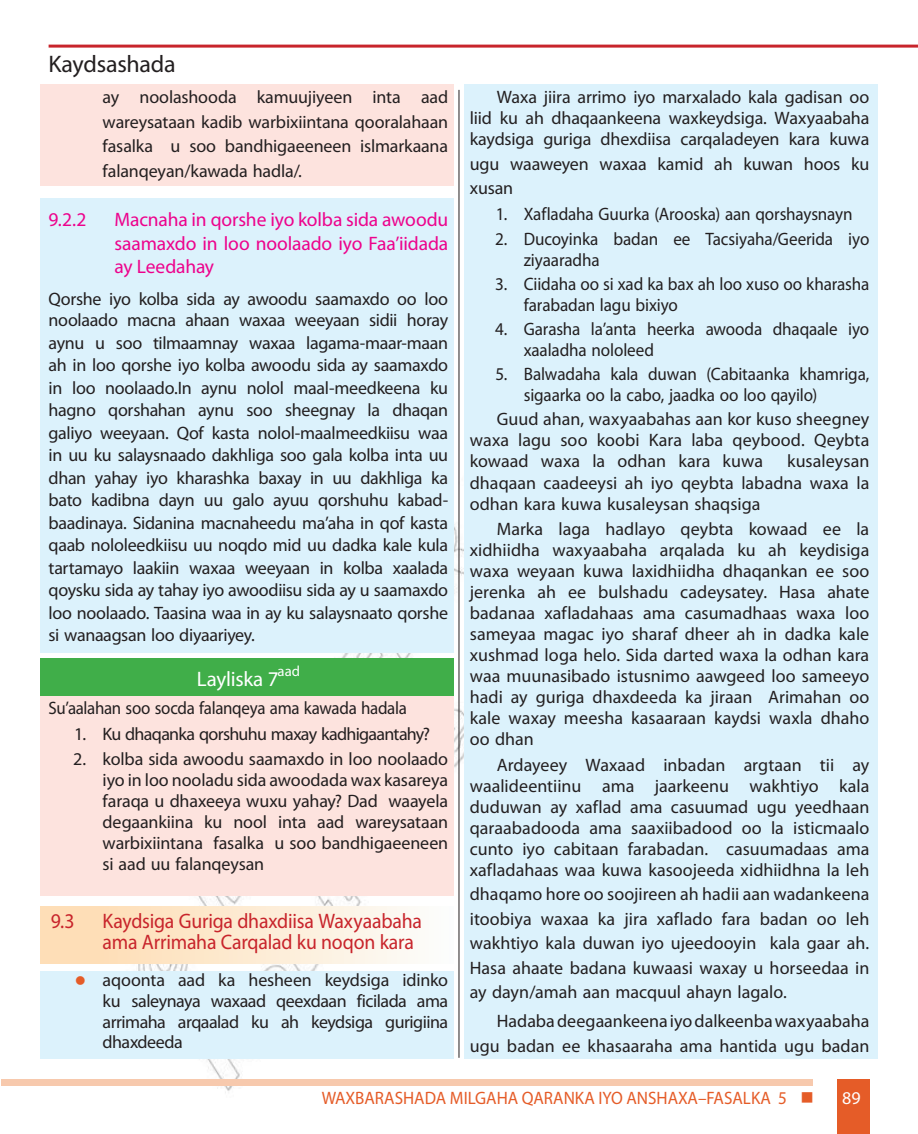
<style>
.page{position:relative;width:918px;height:1134px;background:#fff}
.page>*{position:absolute;margin:0;border:0;box-sizing:border-box;transform-origin:0 0}
.t1{font:24px "Myriad Pro";letter-spacing:-.015em;color:#231f20}
.t2{font:21px/21px "Myriad Pro";letter-spacing:-.01em;color:#c8242b;scale:.94 1}
.t3{font:21px "Myriad Pro";letter-spacing:-.015em;color:#fff}
.t4{font:19.5px/23.4px "Myriad Pro";letter-spacing:-.01em;color:#ed028c;text-align:justify}
.t5{font:18px/21px "Myriad Pro";letter-spacing:-.005em;color:#231f20;text-align:justify}
.t6{font:18px/21px "Myriad Pro";letter-spacing:-.005em;color:#231f20;scale:.95 1}
.t7{font:18px "Myriad Pro";color:#e55c28;scale:.95 1}
.t8{font:18px "Myriad Pro";letter-spacing:-.005em;color:#231f20;scale:.94 1}
.t9{font:18px "Myriad Pro";letter-spacing:-.04em;color:#231f20}
.t10{font:18px "Myriad Pro";color:#fff}
.t11{font:14.7px "Myriad Pro";color:#fff}
.s1{color:#e55c28}
</style>
<div class="page">
<img style="left:54px;top:108px;width:824px;height:1026px">
<hr style="left:459px;top:90px;width:1px;height:968px;background:#231f20">
<hr style="left:49px;top:45px;width:869px;height:3px;background:#c8242b">
<div style="left:1px;top:1080px;width:811px;height:6px;background:#f7c9ad"></div>
<div style="left:837px;top:1080px;width:32px;height:54px;background:#e55c28"></div>
<div style="left:465px;top:84px;width:413px;height:974px;background:#dcf2fc"></div>
<div style="left:40px;top:971px;width:413px;height:87px;background:#dcf2fc"></div>
<div style="left:40px;top:907px;width:413px;height:56px;background:linear-gradient(to right,#fedaad,#fcfdfa)"></div>
<div style="left:40px;top:198px;width:413px;height:455px;background:#dcf2fc"></div>
<div style="left:40px;top:84px;width:413px;height:102px;background:#fde3de"></div>
<div style="left:40px;top:665px;width:413px;height:231px;background:#fde3de"></div>
<div style="left:40px;top:659px;width:413px;height:37px;background:#40ae49"></div>
<p class="t1" style="left:49px;top:49px;width:129px">Kaydsashada</p>
<p class="t5" style="left:103px;top:85px;width:347px;line-height:24.5px">ay noolashooda kamuujiyeen inta aad wareysataan kadib warbixiintana qooralahaan fasalka u soo bandhigaeeneen islmarkaana falanqeyan/kawada hadla/.</p>
<p class="t4" style="left:49px;top:208px;width:39px">9.2.2</p>
<p class="t4" style="left:115px;top:208px;width:335px">Macnaha in qorshe iyo kolba sida awoodu saamaxdo in loo noolaado iyo Faa’iidada ay Leedahay</p>
<p class="t5" style="left:49px;top:288px;width:401px;line-height:22.4px">Qorshe iyo kolba sida ay awoodu saamaxdo oo loo noolaado macna ahaan waxaa weeyaan sidii horay aynu u soo tilmaamnay waxaa lagama-maar-maan ah in loo qorshe iyo kolba awoodu sida ay saamaxdo in loo noolaado.In aynu nolol maal-meedkeena ku hagno qorshahan aynu soo sheegnay la dhaqan galiyo weeyaan. Qof kasta nolol-maalmeedkiisu waa in uu ku salaysnaado dakhliga soo gala kolba inta uu dhan yahay iyo kharashka baxay in uu dakhliga ka bato kadibna dayn uu galo ayuu qorshuhu kabad&shy;baadinaya. Sidanina macnaheedu ma’aha in qof kasta qaab nololeedkiisu uu noqdo mid uu dadka kale kula tartamayo laakiin waxaa weeyaan in kolba xaalada qoysku sida ay tahay iyo awoodiisu sida ay u saamaxdo loo noolaado. Taasina waa in ay ku salaysnaato qorshe si wanaagsan loo diyaariyey.</p>
<p class="t3" style="left:197px;top:666px;width:83px">Layliska 7</p>
<p class="t11" style="left:278px;top:662px;width:24px">aad</p>
<p class="t8" style="left:49px;top:697px;width:383px">Su’aalahan soo socda falanqeya ama kawada hadala</p>
<p class="t9" style="left:74px;top:723px;width:357px">1. Ku dhaqanka qorshuhu maxay kadhigaantahy?</p>
<p class="t5" style="left:103px;top:748px;width:347px;text-indent:-29px">2. kolba sida awoodu saamaxdo in loo noolaado iyo in loo nooladu sida awoodada wax kasareya faraqa u dhaxeeya wuxu yahay? Dad waayela degaankiina ku nool inta aad wareysataan warbixiintana fasalka u soo bandhigaeeneen si aad uu falanqeysan</p>
<p class="t2" style="left:51px;top:910px;width:27px">9.3</p>
<p class="t2" style="left:103px;top:910px;width:341px">Kaydsiga Guriga dhaxdiisa Waxyaabaha ama Arrimaha Carqalad ku noqon kara</p>
<p class="t5" style="left:103px;top:970px;width:347px;line-height:20.5px;text-indent:-28px"><span class="s1">●</span> aqoonta aad ka hesheen keydsiga idinko ku saleynaya waxaad qeexdaan ficilada ama arrimaha arqaalad ku ah keydsiga gurigiina dhaxdeeda</p>
<p class="t5" style="left:470px;top:87px;width:401px;text-indent:27px">Waxa jiira arrimo iyo marxalado kala gadisan oo liid ku ah dhaqaankeena waxkeydsiga. Waxyaabaha kaydsiga guriga dhexdiisa carqaladeyen kara kuwa</p>
<p class="t5" style="left:470px;top:151px;width:401px;line-height:24.5px">ugu waaweyen waxaa kamid ah kuwan hoos ku xusan</p>
<p class="t6" style="left:496px;top:203px;width:377px">1. Xafladaha Guurka (Arooska) aan qorshaysnayn</p>
<p class="t6" style="left:524px;top:229px;width:365px;text-indent:-29px">2. Ducoyinka badan ee Tacsiyaha/Geerida iyo ziyaaradha</p>
<p class="t6" style="left:524px;top:274px;width:365px;text-indent:-29px">3. Ciidaha oo si xad ka bax ah loo xuso oo kharasha farabadan lagu bixiyo</p>
<p class="t6" style="left:524px;top:319px;width:365px;text-indent:-29px">4. Garasha la’anta heerka awooda dhaqaale iyo xaaladha nololeed</p>
<p class="t6" style="left:524px;top:364px;width:365px;text-indent:-28px">5. Balwadaha kala duwan (Cabitaanka khamriga, sigaarka oo la cabo, jaadka oo loo qayilo)</p>
<p class="t5" style="left:470px;top:409px;width:401px;text-indent:27px">Guud ahan, waxyaabahas aan kor kuso sheegney waxa lagu soo koobi Kara laba qeybood. Qeybta kowaad waxa la odhan kara kuwa</p>
<p class="t5" style="left:470px;top:451px;width:401px;text-indent:317px">kusaleysan dhaqaan caadeeysi ah iyo qeybta labadna waxa la odhan kara kuwa kusaleysan shaqsiga</p>
<p class="t5" style="left:470px;top:518px;width:401px;text-indent:27px">Marka laga hadlayo qeybta kowaad ee la xidhiidha waxyaabaha arqalada ku ah keydisiga waxa weyaan kuwa laxidhiidha dhaqankan ee soo jerenka ah ee bulshadu cadeysatey. Hasa ahate badanaa xafladahaas ama casumadhaas waxa loo sameyaa magac iyo sharaf dheer ah in dadka kale xushmad loga helo. Sida darted waxa la odhan kara waa muunasibado istusnimo aawgeed loo sameeyo hadi ay guriga dhaxdeeda ka jiraan Arimahan oo kale waxay meesha kasaaraan kaydsi waxla dhaho oo dhan</p>
<p class="t5" style="left:470px;top:754px;width:401px;text-indent:27px">Ardayeey Waxaad inbadan argtaan tii ay waalideentiinu ama jaarkeenu wakhtiyo kala duduwan ay xaflad ama casuumad ugu yeedhaan qaraabadooda ama saaxiibadood oo la isticmaalo cunto iyo cabitaan farabadan. casuumadaas ama xafladahaas waa kuwa kasoojeeda xidhiidhna la leh</p>
<p class="t5" style="left:470px;top:882px;width:401px;line-height:24.5px">dhaqamo hore oo soojireen ah hadii aan wadankeena itoobiya waxaa ka jira xaflado fara badan oo leh wakhtiyo kala duwan iyo ujeedooyin kala gaar ah.<br>Hasa ahaate badana kuwaasi waxay u horseedaa in ay dayn/amah aan macquul ahayn lagalo.</p>
<p class="t5" style="left:470px;top:1009px;width:401px;line-height:24.5px;text-align:right">Hadaba deegaankeena iyo dalkeenba waxyaabaha ugu badan ee khasaaraha ama hantida ugu badan</p>
<p class="t7" style="left:322px;top:1087px;width:520px">WAXBARASHADA MILGAHA QARANKA IYO ANSHAXA–FASALKA 5 ■</p>
<p class="t10" style="left:842px;top:1087px;width:20px">89</p>
</div>
